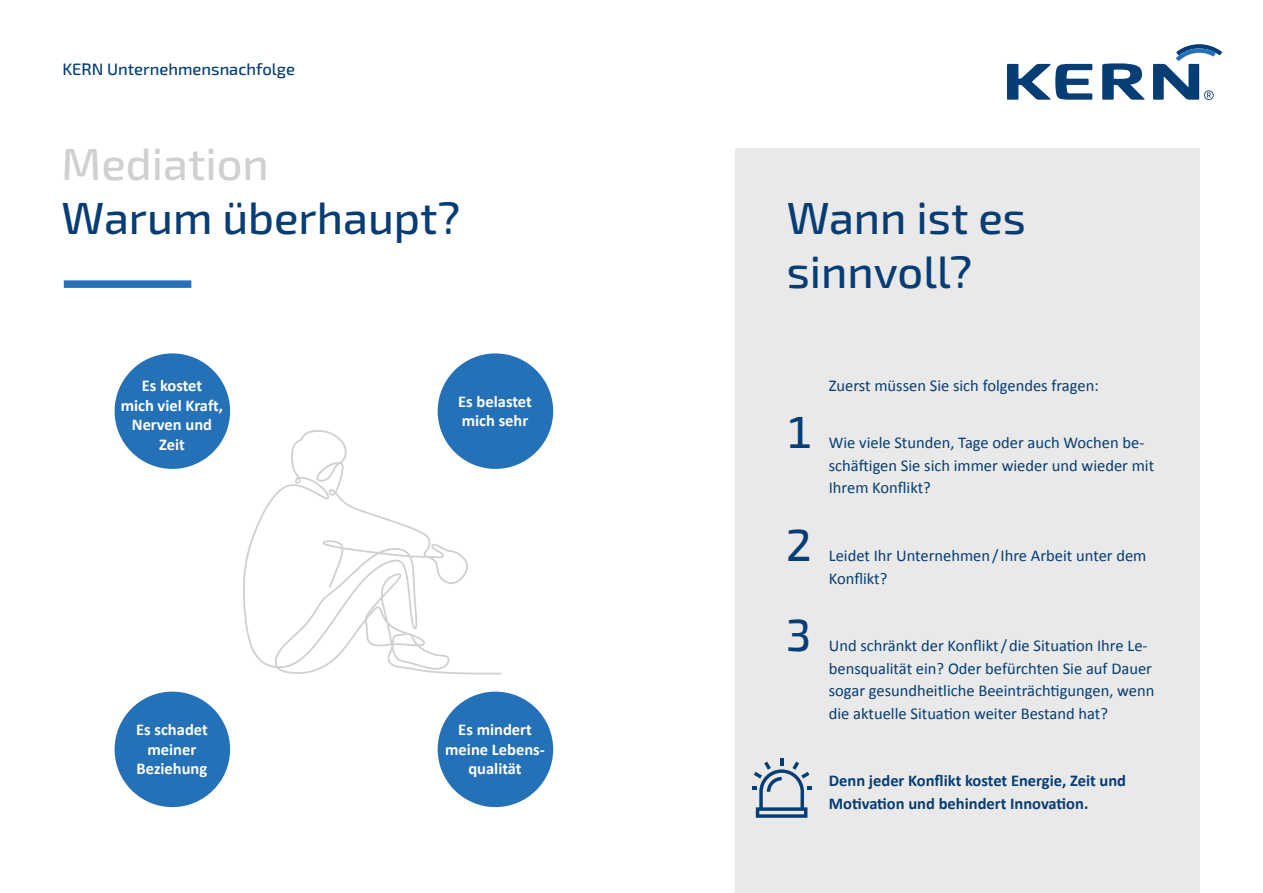
<style>
.page{position:relative;width:1263px;height:893px;background:#fff}
.page>*{position:absolute;margin:0;border:0;box-sizing:border-box;transform-origin:0 0}
.t1{font:500 45px/54px "Exo 2";color:#053d74}
.t2{font:500 45px "Exo 2";color:#d0d0d0}
.t3{font:16.5px/22.5px "Calibri";color:#053d74}
.t4{font:700 16.5px/19.5px "Calibri";color:#fff;text-align:center}
.t5{font:700 16.5px/22.5px "Calibri";color:#053d74}
.t6{font:500 16.5px "Exo 2";color:#053d74}
</style>
<div class="page">
<svg style="left:1102px;top:63px;width:43px;height:37px"></svg>
<svg style="left:1007px;top:64px;width:85px;height:36px"></svg>
<svg style="left:1153px;top:44px;width:69px;height:56px"></svg>
<div style="left:735px;top:149px;width:464px;height:744px;background:#e9e9e9"></div>
<div style="left:64px;top:280px;width:127px;height:8px;background:#2471b8"></div>
<svg style="left:243px;top:430px;width:259px;height:244px"></svg>
<div style="left:115px;top:353px;width:115px;height:116px;background:#2471b8;border-radius:50%"></div>
<div style="left:115px;top:692px;width:115px;height:115px;background:#2471b8;border-radius:50%"></div>
<div style="left:438px;top:692px;width:115px;height:115px;background:#2471b8;border-radius:50%"></div>
<div style="left:438px;top:353px;width:115px;height:116px;background:#2471b8;border-radius:50%"></div>
<svg style="left:752px;top:758px;width:59px;height:60px"></svg>
<p class="t6" style="left:63px;top:58px;width:234px">KERN Unternehmensnachfolge</p>
<h1 class="t2" style="left:62px;top:133px;width:209px">Mediation</h1>
<h1 class="t1" style="left:62px;top:189px;width:400px">Warum überhaupt?</h1>
<h1 class="t1" style="left:787px;top:189px;width:241px">Wann ist es sinnvoll?</h1>
<p class="t4" style="left:121px;top:375px;width:104px">Es kostet<br>mich viel Kraft,<br>Nerven und<br>Zeit</p>
<p class="t4" style="left:458px;top:391px;width:75px;text-align:left">Es belastet mich sehr</p>
<p class="t4" style="left:136px;top:719px;width:73px">Es schadet meiner<br>Beziehung</p>
<p class="t4" style="left:445px;top:719px;width:101px">Es mindert meine Lebens&shy;qualität</p>
<h1 class="t1" style="left:786px;top:404px;width:29px">1</h1>
<h1 class="t1" style="left:786px;top:517px;width:27px">2</h1>
<h1 class="t1" style="left:786px;top:607px;width:27px">3</h1>
<p class="t3" style="left:829px;top:373px;width:271px">Zuerst müssen Sie sich folgendes fragen:</p>
<p class="t3" style="left:829px;top:431px;width:327px">Wie viele Stunden, Tage oder auch Wochen be&shy;schäftigen Sie sich immer wieder und wieder mit<br>Ihrem Konflikt?</p>
<p class="t3" style="left:829px;top:543px;width:319px">Leidet Ihr Unternehmen/Ihre Arbeit unter dem<br>Konflikt?</p>
<p class="t3" style="left:829px;top:633px;width:327px">Und schränkt der Konflikt/die Situation Ihre Le&shy;bensqualität ein? Oder befürchten Sie auf Dauer sogar gesundheitliche Beeinträchtigungen, wenn die aktuelle Situation weiter Bestand hat?</p>
<p class="t5" style="left:829px;top:769px;width:299px">Denn jeder Konflikt kostet Energie, Zeit und<br>Motivation und behindert Innovation.</p>
</div>
